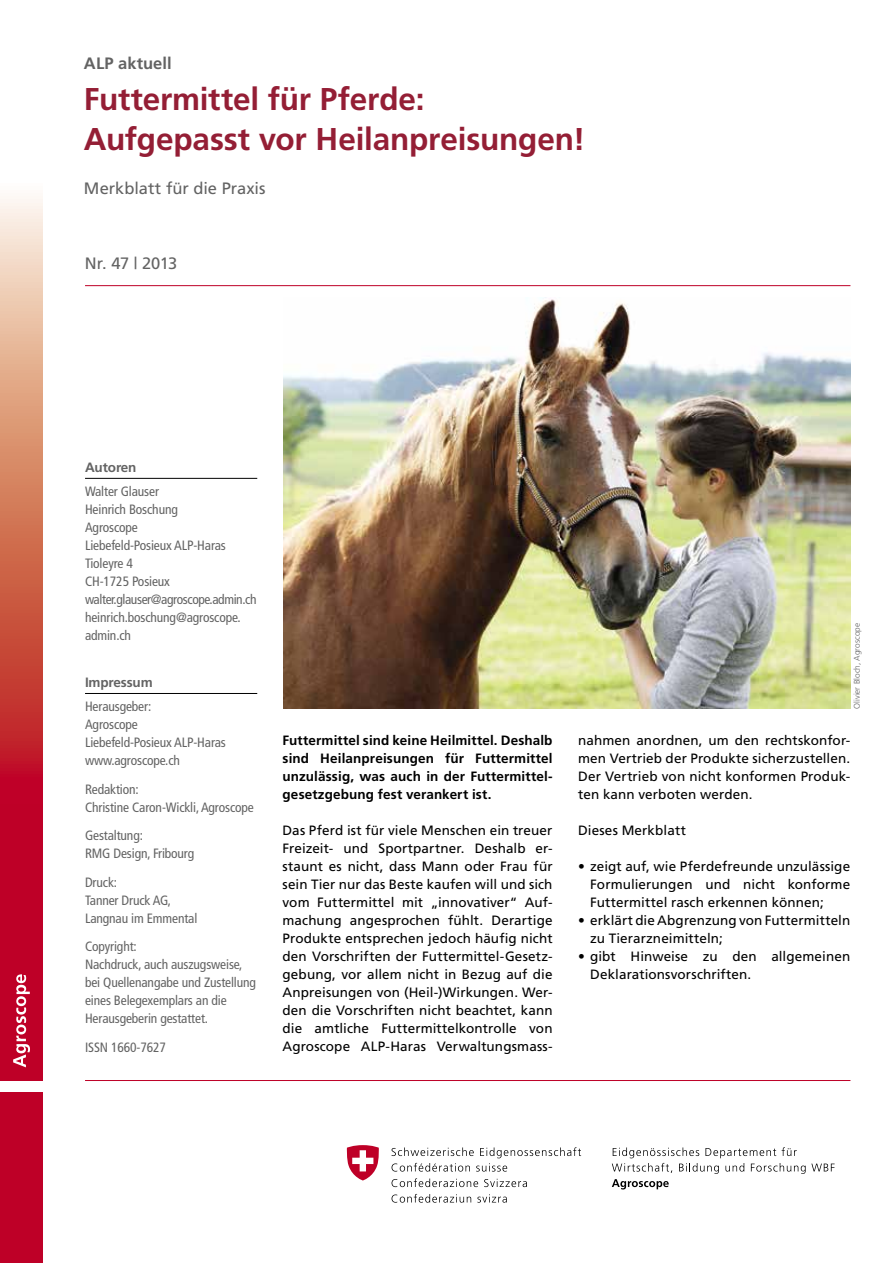
<style>
.page{position:relative;width:893px;height:1263px;background:#fff}
.page>*{position:absolute;margin:0;border:0;box-sizing:border-box;transform-origin:0 0}
.t1{font:700 31.5px/40.5px "Frutiger";letter-spacing:-.005em;color:#941e35}
.t2{font:16.5px "Frutiger";color:#636363}
.t3{font:700 16.5px "Frutiger";letter-spacing:.005em;color:#636363}
.t4{font:13.5px/18px "Frutiger";letter-spacing:.005em;color:#000;text-align:justify}
.t5{font:condensed 13.5px/18px "Frutiger";letter-spacing:-.01em;color:#636363}
.t6{font:700 13.5px/18px "Frutiger";letter-spacing:.01em;color:#000;text-align:justify}
.t7{font:700 13.5px "Frutiger";letter-spacing:-.01em;color:#636363}
.t8{font:300 8.25px "Frutiger";color:#636363}
</style>
<div class="page">
<svg style="left:0;top:196px;width:43px;height:884px;background:#d05a58"></svg>
<div style="left:0;top:1093px;width:43px;height:170px;background:#be0027"></div>
<svg style="left:13px;top:974px;width:17px;height:93px"></svg>
<hr style="left:85px;top:285px;width:765px;height:1px;background:#be0027">
<hr style="left:85px;top:1080px;width:765px;height:1px;background:#be0027">
<hr style="left:85px;top:478px;width:172px;height:1px;background:#000">
<svg style="left:612px;top:1147px;width:223px;height:42px"></svg>
<svg style="left:392px;top:1147px;width:189px;height:24px"></svg>
<svg style="left:392px;top:1178px;width:86px;height:9px"></svg>
<svg style="left:484px;top:1179px;width:43px;height:8px"></svg>
<svg style="left:392px;top:1194px;width:79px;height:8px"></svg>
<svg style="left:477px;top:1194px;width:30px;height:8px"></svg>
<svg style="left:347px;top:1145px;width:32px;height:35px"></svg>
<img style="left:284px;top:297px;width:566px;height:412px">
<hr style="left:85px;top:693px;width:172px;height:1px;background:#000">
<p class="t3" style="left:84px;top:54px;width:89px">ALP aktuell</p>
<h1 class="t1" style="left:84px;top:78px;width:503px">Futtermittel für Pferde:<br>Aufgepasst vor Heilanpreisungen!</h1>
<p class="t2" style="left:84px;top:178px;width:183px">Merkblatt für die Praxis</p>
<p class="t2" style="left:85px;top:254px;width:94px">Nr. 47 | 2013</p>
<p class="t7" style="left:85px;top:459px;width:53px">Autoren</p>
<p class="t5" style="left:85px;top:482px;width:173px">Walter Glauser<br>Heinrich Boschung<br>Agroscope<br>Liebefeld-Posieux ALP-Haras<br>Tioleyre 4<br>CH-1725 Posieux walter.glauser@agroscope.admin.ch heinrich.boschung@agroscope. admin.ch</p>
<p class="t7" style="left:85px;top:674px;width:69px">Impressum</p>
<p class="t5" style="left:85px;top:697px;width:142px">Herausgeber:<br>Agroscope<br>Liebefeld-Posieux ALP-Haras www.agroscope.ch</p>
<p class="t5" style="left:85px;top:780px;width:170px">Redaktion:<br>Christine Caron-Wickli, Agroscope</p>
<p class="t5" style="left:85px;top:826px;width:111px">Gestaltung:<br>RMG Design, Fribourg</p>
<p class="t5" style="left:85px;top:873px;width:114px">Druck:<br>Tanner Druck AG,<br>Langnau im Emmental</p>
<p class="t5" style="left:85px;top:937px;width:173px">Copyright:<br>Nachdruck, auch auszugsweise, bei Quellenangabe und Zustellung eines Belegexemplars an die<br>Herausgeberin gestattet.</p>
<p class="t5" style="left:85px;top:1038px;width:82px">ISSN 1660-7627</p>
<p class="t6" style="left:283px;top:731px;width:272px">Futtermittel sind keine Heilmittel. Deshalb sind Heilanpreisungen für Futtermittel unzulässig, was auch in der Futtermittel&shy;gesetzgebung fest verankert ist.</p>
<p class="t4" style="left:283px;top:821px;width:272px">Das Pferd ist für viele Menschen ein treuer Freizeit- und Sportpartner. Deshalb er&shy;staunt es nicht, dass Mann oder Frau für sein Tier nur das Beste kaufen will und sich vom Futtermittel mit „innovativer“ Auf&shy;machung angesprochen fühlt. Derartige Produkte entsprechen jedoch häufig nicht den Vorschriften der Futtermittel-Gesetz&shy;gebung, vor allem nicht in Bezug auf die Anpreisungen von (Heil-)Wirkungen. Wer&shy;den die Vorschriften nicht beachtet, kann die amtliche Futtermittelkontrolle von Agroscope ALP-Haras Verwaltungsmass-</p>
<p class="t8" style="left:852px;top:709px;width:87px;rotate:-90deg">Olivier Bloch, Agroscope</p>
<p class="t4" style="left:578px;top:731px;width:274px">nahmen anordnen, um den rechtskonfor&shy;men Vertrieb der Produkte sicherzustellen.<br>Der Vertrieb von nicht konformen Produk&shy;ten kann verboten werden.</p>
<p class="t4" style="left:578px;top:821px;width:109px">Dieses Merkblatt</p>
<p class="t4" style="left:590px;top:857px;width:262px;text-indent:-12px">• zeigt auf, wie Pferdefreunde unzulässige Formulierungen und nicht konforme Futtermittel rasch erkennen können;</p>
<p class="t4" style="left:590px;top:911px;width:262px;text-indent:-12px">• erklärt die Abgrenzung von Futtermitteln zu Tierarzneimitteln;</p>
<p class="t4" style="left:590px;top:947px;width:262px;text-indent:-12px">• gibt Hinweise zu den allgemeinen<br>Deklarationsvorschriften.</p>
</div>
